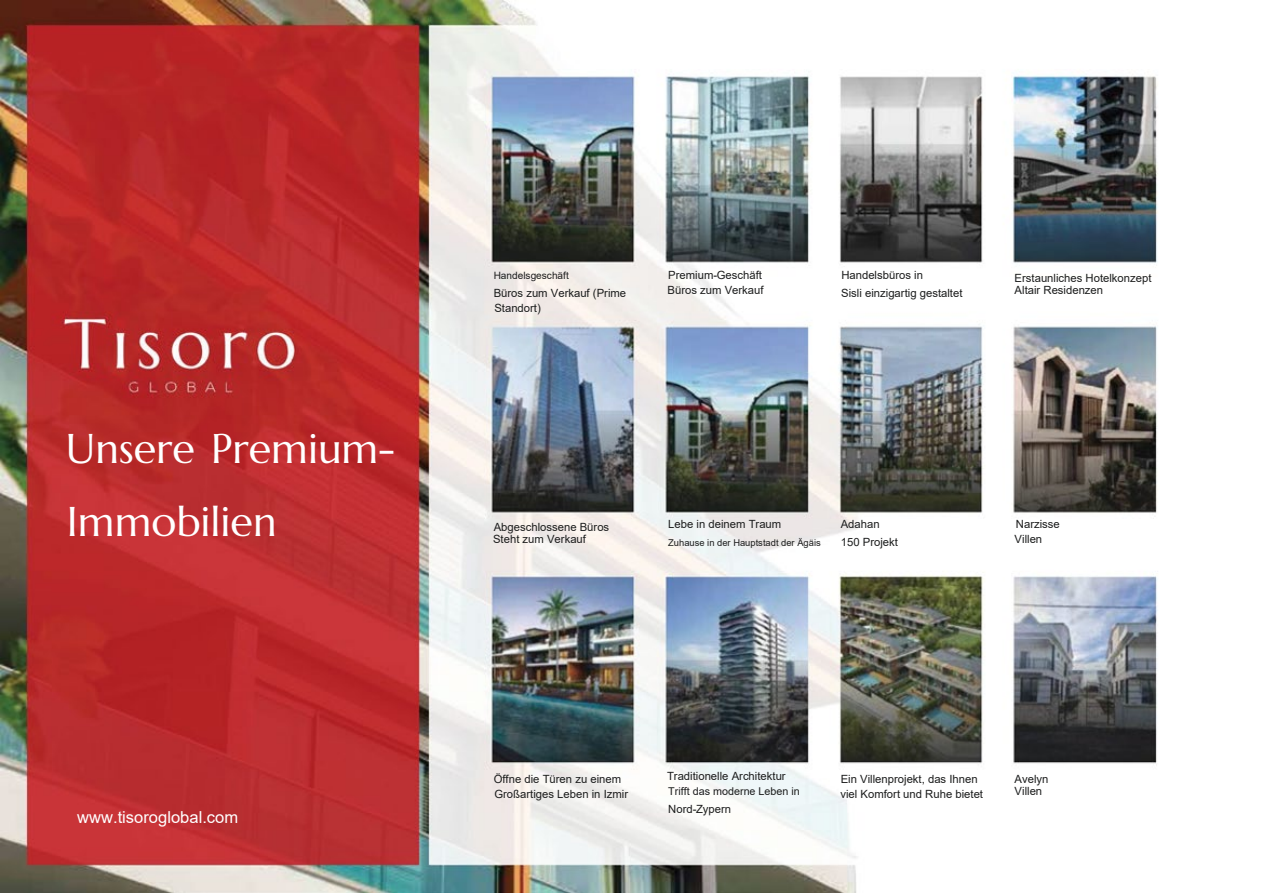
<style>
.page{position:relative;width:1262px;height:893px;background:#fff}
.page>*{position:absolute;margin:0;border:0;box-sizing:border-box;transform-origin:0 0}
.t1{font:41.55px/73.1px "Marcellus";color:#fff}
.t2{font:16.5px "Arial";color:#fff}
.t3{font:11.25px/12.6px "Arial";color:#1c1d1d}
.t4{font:10.8px "Arial";color:#1c1d1d}
.t5{font:10.05px "Arial";color:#1c1d1d}
.t6{font:9.3px "Arial";color:#1c1d1d}
</style>
<div class="page">
<img style="left:0;top:0;width:1158px;height:892px">
<h1 class="t1" style="left:66px;top:412px;width:331px">Unsere Premium-<br>Immobilien</h1>
<h2 class="t2" style="left:77px;top:805px;width:162px">www.tisoroglobal.com</h2>
<p class="t5" style="left:494px;top:269px;width:77px">Handelsgeschäft</p>
<p class="t3" style="left:494px;top:286px;width:134px">Büros zum Verkauf (Prime</p>
<p class="t3" style="left:494px;top:301px;width:48px">Standort)</p>
<p class="t3" style="left:668px;top:269px;width:95px">Premium-Geschäft</p>
<p class="t3" style="left:667px;top:284px;width:98px">Büros zum Verkauf</p>
<p class="t3" style="left:841px;top:266px;width:123px;line-height:17.4px">Handelsbüros in<br>Sisli einzigartig gestaltet</p>
<p class="t3" style="left:1014px;top:271px;width:138px">Erstaunliches Hotelkonzept</p>
<p class="t3" style="left:1014px;top:284px;width:90px">Altair Residenzen</p>
<p class="t3" style="left:494px;top:520px;width:117px">Abgeschlossene Büros</p>
<p class="t3" style="left:493px;top:533px;width:94px">Steht zum Verkauf</p>
<p class="t3" style="left:668px;top:518px;width:115px">Lebe in deinem Traum</p>
<p class="t6" style="left:668px;top:536px;width:154px">Zuhause in der Hauptstadt der Ägäis</p>
<p class="t3" style="left:840px;top:518px;width:40px">Adahan</p>
<p class="t3" style="left:841px;top:535px;width:59px">150 Projekt</p>
<p class="t3" style="left:1016px;top:518px;width:45px">Narzisse</p>
<p class="t3" style="left:1014px;top:533px;width:29px">Villen</p>
<p class="t3" style="left:494px;top:772px;width:129px">Öffne die Türen zu einem</p>
<p class="t3" style="left:494px;top:787px;width:135px">Großartiges Leben in Izmir</p>
<p class="t3" style="left:667px;top:769px;width:120px">Traditionelle Architektur</p>
<p class="t4" style="left:668px;top:783px;width:133px">Trifft das moderne Leben in</p>
<p class="t3" style="left:668px;top:802px;width:64px">Nord-Zypern</p>
<p class="t3" style="left:840px;top:771px;width:144px;line-height:15px">Ein Villenprojekt, das Ihnen viel Komfort und Ruhe bietet</p>
<p class="t3" style="left:1014px;top:772px;width:35px">Avelyn<br>Villen</p>
</div>
